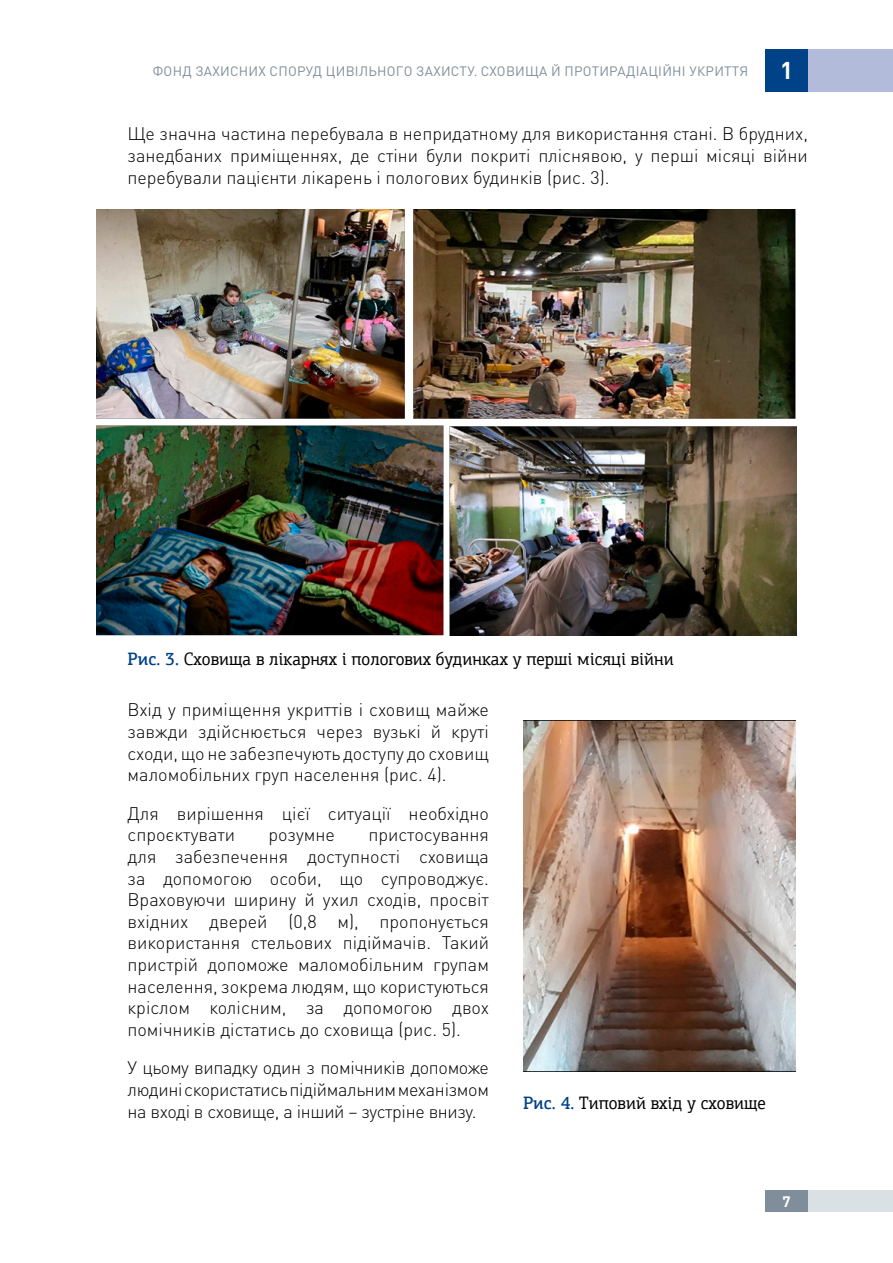
<style>
.page{position:relative;width:893px;height:1263px;background:#fff}
.page>*{position:absolute;margin:0;border:0;box-sizing:border-box;transform-origin:0 0}
.t1{font:700 24px "DIN Pro";color:#fff}
.Main-0{font:300 18px/21.6px "DIN Pro";color:#000;text-align:justify}
.Mal{font:18px "PF Agora Slab Pro";color:#000;scale:.95 1}
.t2{font:700 15px "DIN Pro";color:#fff}
.t3{font:13.5px "DIN Pro";letter-spacing:.02em;color:#7f8e9a}
.s1{font-weight:500;color:#004288}
</style>
<div class="page">
<div style="left:808px;top:50px;width:85px;height:42px;background:#b2bbd9"></div>
<div style="left:808px;top:1191px;width:85px;height:21px;background:#d9e1e5"></div>
<div style="left:765px;top:1191px;width:43px;height:21px;background:#7f8e9a"></div>
<div style="left:765px;top:50px;width:43px;height:42px;background:#004288"></div>
<img style="left:96px;top:209px;width:701px;height:427px">
<img style="left:523px;top:721px;width:272px;height:350px">
<p class="t3" style="left:153px;top:60px;width:597px">ФОНД ЗАХИСНИХ СПОРУД ЦИВІЛЬНОГО ЗАХИСТУ. СХОВИЩА Й ПРОТИРАДІАЦІЙНІ УКРИТТЯ</p>
<h1 class="t1" style="left:780px;top:51px;width:15px">1</h1>
<p class="Main-0" style="left:128px;top:122px;width:682px">Ще значна частина перебувала в непридатному для використання стані. В брудних, занедбаних приміщеннях, де стіни були покриті пліснявою, у перші місяці війни перебували пацієнти лікарень і пологових будинків (рис. 3).</p>
<p class="Mal" style="left:128px;top:648px;width:577px"><span class="s1">Рис. 3.</span> Сховища в лікарнях і пологових будинках у перші місяці війни</p>
<p class="Main-0" style="left:128px;top:697px;width:363px">Вхід у приміщення укриттів і сховищ майже завжди здійснюється через вузькі й круті сходи, що не забезпечують доступу до сховищ маломобільних груп населення (рис. 4).</p>
<p class="Main-0" style="left:128px;top:801px;width:363px">Для вирішення цієї ситуації необхідно спроєктувати</p>
<p class="Main-0" style="left:128px;top:822px;width:363px;text-indent:241px">пристосування для забезпечення доступності сховища за допомогою особи, що супроводжує.<br>Враховуючи ширину й ухил сходів, просвіт вхідних дверей (0,8 м), пропонується використання стельових підіймачів. Такий пристрій допоможе маломобільним групам населення, зокрема людям, що користуються кріслом колісним, за допомогою двох помічників дістатись до сховища (рис. 5).</p>
<p class="Main-0" style="left:128px;top:1055px;width:363px">У цьому випадку один з помічників допоможе людині скористатись підіймальним механізмом на вході в сховище, а інший – зустріне внизу.</p>
<p class="Main-0" style="left:269px;top:822px;width:68px">розумне</p>
<p class="Mal" style="left:523px;top:1092px;width:257px"><span class="s1">Рис. 4.</span> Типовий вхід у сховище</p>
<p class="t2" style="left:783px;top:1189px;width:10px">7</p>
</div>
